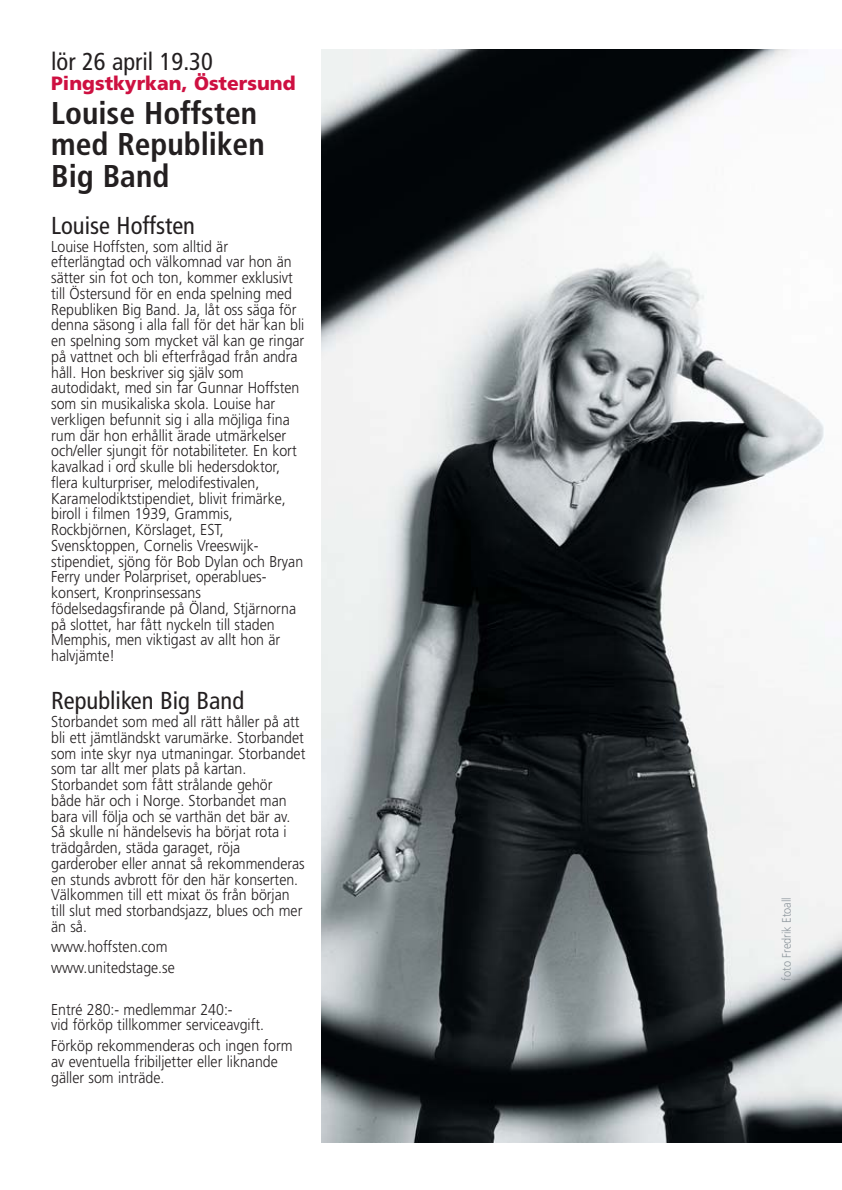
<style>
.page{position:relative;width:842px;height:1190px;background:#fff}
.page>*{position:absolute;margin:0;border:0;box-sizing:border-box;transform-origin:0 0}
.t1{font:700 condensed 31.5px/31.5px "Frutiger";color:#231f20}
.t2{font:condensed 24.5px "Frutiger";color:#231f20}
.t3{font:900 19.25px "Frutiger";color:#ce1041}
.t4{font:300 15.75px/15.8px "Frutiger";color:#231f20;scale:.9 1}
.t5{font:300 12.25px "Frutiger";color:#8e979d;scale:.9 1}
</style>
<div class="page">
<img style="left:321px;top:50px;width:521px;height:1092px">
<h2 class="t2" style="left:51px;top:51px;width:163px">lör 26 april 19.30</h2>
<p class="t3" style="left:51px;top:76px;width:246px">Pingstkyrkan, Östersund</p>
<h1 class="t1" style="left:51px;top:100px;width:215px">Louise Hoffsten med Republiken<br>Big Band</h1>
<h2 class="t2" style="left:51px;top:215px;width:145px">Louise Hoffsten</h2>
<p class="t4" style="left:51px;top:239px;width:283px">Louise Hoffsten, som alltid är efterlängtad och välkomnad var hon än sätter sin fot och ton, kommer exklusivt till Östersund för en enda spelning med Republiken Big Band. Ja, låt oss säga för denna säsong i alla fall för det här kan bli en spelning som mycket väl kan ge ringar på vattnet och bli efterfrågad från andra håll. Hon beskriver sig själv som autodidakt, med sin far Gunnar Hoffsten som sin musikaliska skola. Louise har verkligen befunnit sig i alla möjliga fina rum där hon erhållit ärade utmärkelser och/eller sjungit för notabiliteter. En kort kavalkad i ord skulle bli hedersdoktor, flera kulturpriser, melodifestivalen, Karamelodiktstipendiet, blivit frimärke, biroll i filmen 1939, Grammis, Rockbjörnen, Körslaget, EST, Svensktoppen, Cornelis Vreeswijk&shy;stipendiet, sjöng för Bob Dylan och Bryan Ferry under Polarpriset, operablues&shy;konsert, Kronprinsessans födelsedagsfirande på Öland, Stjärnorna på slottet, har fått nyckeln till staden Memphis, men viktigast av allt hon är halvjämte!</p>
<h2 class="t2" style="left:51px;top:691px;width:194px">Republiken Big Band</h2>
<p class="t4" style="left:51px;top:715px;width:284px">Storbandet som med all rätt håller på att bli ett jämtländskt varumärke. Storbandet som inte skyr nya utmaningar. Storbandet som tar allt mer plats på kartan.<br>Storbandet som fått strålande gehör både här och i Norge. Storbandet man bara vill följa och se varthän det bär av.<br>Så skulle ni händelsevis ha börjat rota i trädgården, städa garaget, röja garderober eller annat så rekommenderas en stunds avbrott för den här konserten.<br>Välkommen till ett mixat ös från början till slut med storbandsjazz, blues och mer än så.</p>
<p class="t4" style="left:51px;top:938px;width:139px;line-height:20.7px">www.hoffsten.com www.unitedstage.se</p>
<p class="t4" style="left:51px;top:1002px;width:238px">Entré 280:- medlemmar 240:-<br>vid förköp tillkommer serviceavgift.</p>
<p class="t4" style="left:51px;top:1039px;width:270px">Förköp rekommenderas och ingen form av eventuella fribiljetter eller liknande gäller som inträde.</p>
<p class="t5" style="left:782px;top:981px;width:94px;rotate:-90deg">foto Fredrik Etoall</p>
</div>
